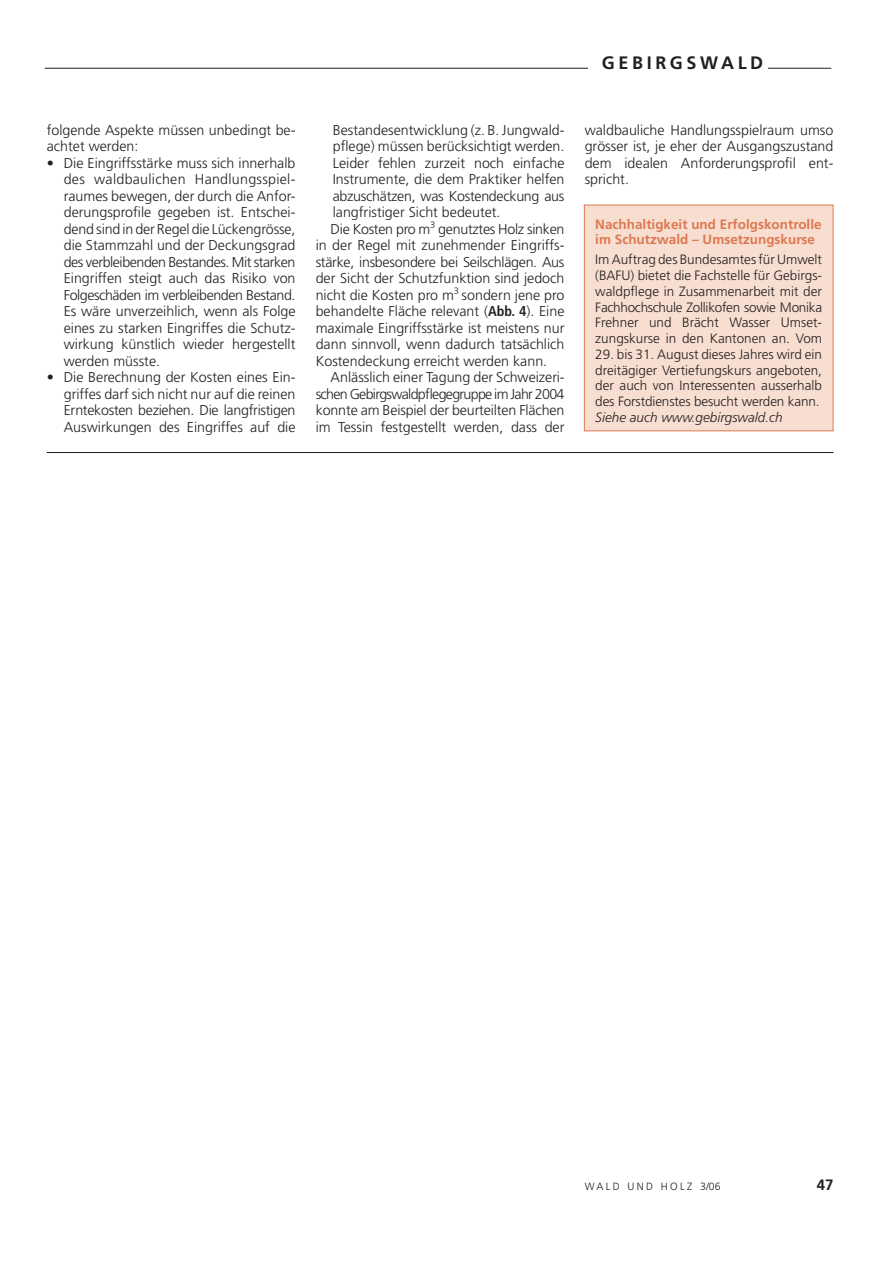
<style>
.page{position:relative;width:893px;height:1263px;background:#fff}
.page>*{position:absolute;margin:0;border:0;box-sizing:border-box;transform-origin:0 0}
.t1{font:700 18px "Frutiger";letter-spacing:.2em;color:#231f20}
.t2{font:700 15px "Frutiger";color:#231f20}
.t3{font:300 14.25px/16.5px "Frutiger";color:#231f20;text-align:justify}
.t4{font:300 14.25px "Frutiger";letter-spacing:-.02em;color:#231f20}
.t5{font:300 14.25px "Frutiger";letter-spacing:-.05em;color:#231f20}
.t6{font:300 13.5px/15.8px "Frutiger";color:#231f20;text-align:justify}
.t7{font:700 13.5px/15.8px "Frutiger";color:#dd7850}
.t8{font:italic 300 13.5px "Frutiger";color:#231f20}
.t9{font:300 10.5px "Frutiger";letter-spacing:.225em;color:#231f20}
.s1{font-weight:700;font-stretch:condensed}
</style>
<div class="page">
<hr style="left:45px;top:68px;width:786px;height:1px;background:#231f20">
<div style="left:588px;top:55px;width:179px;height:22px;background:#fff"></div>
<div style="left:584px;top:205px;width:249px;height:226px;background:#f7ded0"></div>
<div style="left:584px;top:205px;width:249px;height:226px;border:1px solid #dd7850"></div>
<hr style="left:47px;top:452px;width:786px;height:1px;background:#231f20">
<p class="t1" style="left:602px;top:52px;width:161px">gebirgs wald</p>
<p class="t3" style="left:47px;top:122px;width:250px">folgende Aspekte müssen unbedingt be&shy;achtet werden:</p>
<p class="t3" style="left:64px;top:155px;width:233px;text-indent:-17px">• Die Eingriffsstärke muss sich innerhalb des waldbaulichen Handlungsspiel&shy;raumes bewegen, der durch die Anfor&shy;derungsprofile gegeben ist. Entschei&shy;dend sind in der Regel die Lückengrösse, die Stammzahl und der Deckungsgrad des verbleibenden Bestandes. Mit starken Eingriffen steigt auch das Risiko von Folgeschäden im verbleibenden Bestand.<br>Es wäre unverzeihlich, wenn als Folge eines zu starken Eingriffes die Schutz&shy;wirkung künstlich wieder hergestellt werden müsste.</p>
<p class="t3" style="left:64px;top:369px;width:233px;text-indent:-17px">• Die Berechnung der Kosten eines Ein&shy;griffes darf sich nicht nur auf die reinen Erntekosten beziehen. Die langfristigen Auswirkungen des Eingriffes auf die</p>
<p class="t3" style="left:333px;top:122px;width:233px">Bestandesentwicklung (z. B. Jungwald-</p>
<p class="t3" style="left:333px;top:138px;width:233px">pflege) müssen berücksichtigt werden.</p>
<p class="t3" style="left:333px;top:155px;width:233px">Leider fehlen zurzeit noch einfache</p>
<p class="t3" style="left:333px;top:171px;width:233px">Instrumente, die dem Praktiker helfen</p>
<p class="t4" style="left:333px;top:188px;width:233px">abzuschätzen, was Kostendeckung aus</p>
<p class="t3" style="left:333px;top:204px;width:169px">langfristiger Sicht bedeutet.</p>
<p class="t4" style="left:331px;top:221px;width:235px">Die Kosten pro m<sup>3</sup> genutztes Holz sinken</p>
<p class="t3" style="left:316px;top:237px;width:250px">in der Regel mit zunehmender Eingriffs-</p>
<p class="t4" style="left:316px;top:254px;width:250px">stärke, insbesondere bei Seilschlägen. Aus</p>
<p class="t3" style="left:316px;top:270px;width:250px">der Sicht der Schutzfunktion sind jedoch</p>
<p class="t3" style="left:316px;top:287px;width:250px">nicht die Kosten pro m<sup>3</sup> sondern jene pro</p>
<p class="t3" style="left:316px;top:303px;width:250px">behandelte Fläche relevant (<span class="s1">Abb. 4</span>). Eine</p>
<p class="t3" style="left:316px;top:320px;width:250px">maximale Eingriffsstärke ist meistens nur</p>
<p class="t3" style="left:316px;top:336px;width:250px">dann sinnvoll, wenn dadurch tatsächlich</p>
<p class="t3" style="left:316px;top:353px;width:233px">Kostendeckung erreicht werden kann.</p>
<p class="t3" style="left:331px;top:369px;width:235px">Anlässlich einer Tagung der Schweizeri-</p>
<p class="t5" style="left:316px;top:386px;width:250px">schen Gebirgswaldpflegegruppe im Jahr 2004</p>
<p class="t3" style="left:316px;top:402px;width:250px">konnte am Beispiel der beurteilten Flächen</p>
<p class="t3" style="left:316px;top:419px;width:250px">im Tessin festgestellt werden, dass der</p>
<p class="t3" style="left:585px;top:122px;width:250px">waldbauliche Handlungsspielraum umso grösser ist, je eher der Ausgangszustand dem idealen Anforderungsprofil ent&shy;spricht.</p>
<p class="t7" style="left:595px;top:216px;width:228px">Nachhaltigkeit und Erfolgskontrolle im Schutzwald – Umsetzungskurse</p>
<p class="t6" style="left:595px;top:252px;width:228px">Im Auftrag des Bundesamtes für Umwelt (BAFU) bietet die Fachstelle für Gebirgs&shy;waldpflege in Zusammenarbeit mit der Fachhochschule Zollikofen sowie Monika Frehner und Brächt Wasser Umset&shy;zungskurse in den Kantonen an. Vom</p>
<p class="t6" style="left:595px;top:347px;width:228px">29. bis 31. August dieses Jahres wird ein dreitägiger Vertiefungskurs angeboten, der auch von Interessenten ausserhalb des Forstdienstes besucht werden kann.</p>
<p class="t8" style="left:595px;top:410px;width:189px">Siehe auch www.gebirgswald.ch</p>
<p class="t9" style="left:585px;top:1180px;width:137px">WALD UND HOLZ 3/06</p>
<p class="t2" style="left:817px;top:1175px;width:18px">47</p>
</div>
